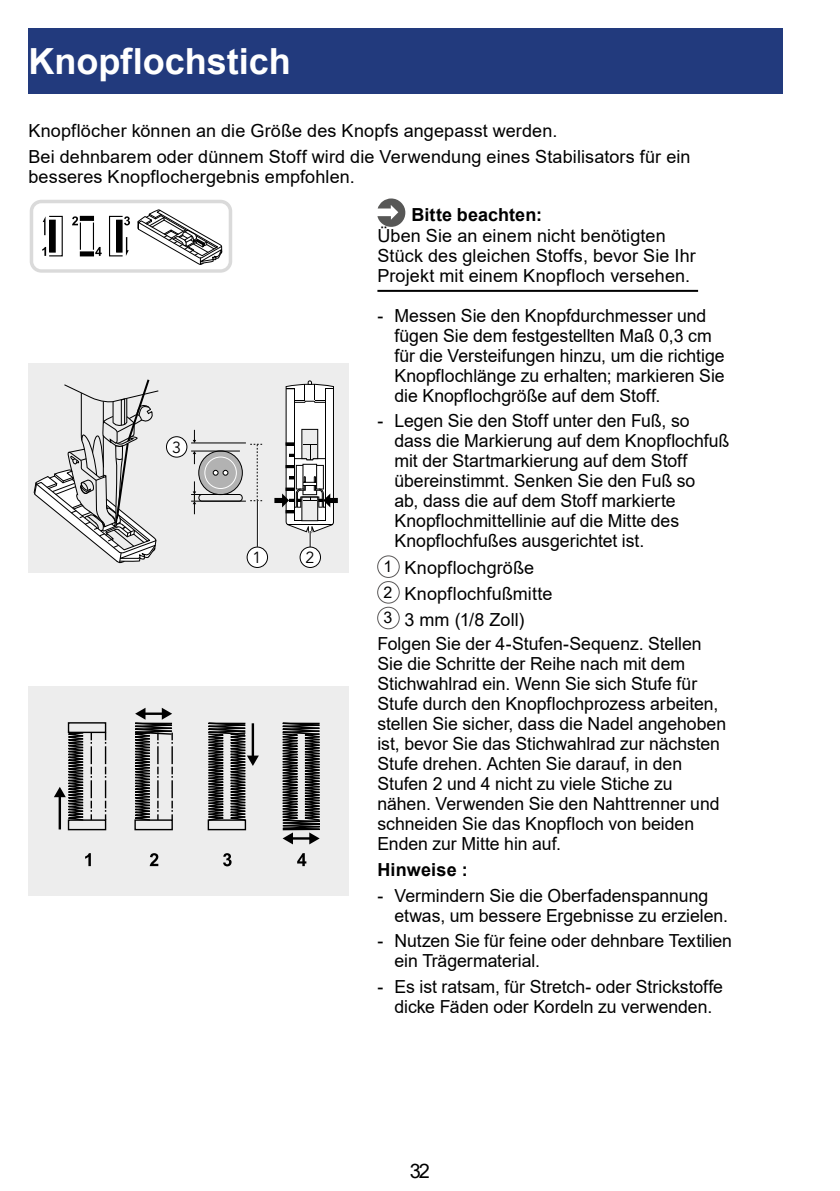
<style>
.page{position:relative;width:840px;height:1191px;background:#fff}
.page>*{position:absolute;margin:0;border:0;box-sizing:border-box;transform-origin:0 0}
.t1{font:700 36px "Arial";color:#fff}
.t2{font:20px "Arial";color:#000}
.t3{font:18px/20px "Arial";color:#000}
.t4{font:700 18px "Arial";letter-spacing:.01em;color:#000}
.t5{font:16px "Avenir LT Std";color:#000}
.s1{font-size:16px}
</style>
<div class="page">
<div style="left:28px;top:28px;width:754px;height:66px;background:#223a7d"></div>
<div style="left:377px;top:555px;width:22px;height:22px;border:1px solid #5a5858;border-radius:50%"></div>
<div style="left:377px;top:581px;width:22px;height:22px;border:1px solid #5a5858;border-radius:50%"></div>
<div style="left:377px;top:607px;width:22px;height:22px;border:1px solid #5a5858;border-radius:50%"></div>
<svg style="left:30px;top:200px;width:202px;height:73px"></svg>
<div style="left:28px;top:363px;width:321px;height:210px;background:#ededed"></div>
<svg style="left:199px;top:451px;width:43px;height:43px"></svg>
<div style="left:198px;top:450px;width:45px;height:45px;border:1px solid #000;border-radius:50%"></div>
<div style="left:205px;top:457px;width:31px;height:31px;background:#b2b2b2;border-radius:50%"></div>
<div style="left:204px;top:456px;width:33px;height:33px;border:1px solid #fff;border-radius:50%"></div>
<svg style="left:212px;top:470px;width:16px;height:6px"></svg>
<svg style="left:250px;top:444px;width:13px;height:57px"></svg>
<div style="left:198px;top:494px;width:44px;height:7px;border:1px solid #000;border-radius:3px"></div>
<hr style="left:191px;top:442px;width:55px;height:1px;background:#000">
<hr style="left:191px;top:500px;width:55px;height:1px;background:#000">
<svg style="left:192px;top:451px;width:4px;height:13px"></svg>
<svg style="left:192px;top:430px;width:4px;height:13px"></svg>
<hr style="left:191px;top:450px;width:49px;height:1px;background:#000">
<hr style="left:191px;top:494px;width:49px;height:1px;background:#000">
<svg style="left:192px;top:481px;width:4px;height:33px"></svg>
<svg style="left:274px;top:380px;width:63px;height:166px"></svg>
<hr style="left:256px;top:501px;width:2px;height:46px;background:#fff">
<hr style="left:257px;top:501px;width:1px;height:46px;background:#000">
<div style="left:247px;top:547px;width:20px;height:20px;background:#fff;border-radius:50%"></div>
<div style="left:246px;top:546px;width:22px;height:22px;border:1px solid #000;border-radius:50%"></div>
<div style="left:166px;top:437px;width:21px;height:20px;background:#fff;border-radius:50%"></div>
<div style="left:166px;top:436px;width:21px;height:21px;border:1px solid #000;border-radius:50%"></div>
<div style="left:300px;top:547px;width:20px;height:20px;background:#fff;border-radius:50%"></div>
<div style="left:299px;top:546px;width:22px;height:22px;border:1px solid #000;border-radius:50%"></div>
<svg style="left:33px;top:379px;width:126px;height:185px"></svg>
<div style="left:28px;top:686px;width:321px;height:210px;background:#ededed"></div>
<svg style="left:85px;top:853px;width:6px;height:13px"></svg>
<svg style="left:150px;top:853px;width:8px;height:13px"></svg>
<svg style="left:223px;top:853px;width:8px;height:13px"></svg>
<svg style="left:297px;top:853px;width:9px;height:13px"></svg>
<hr style="left:59px;top:795px;width:2px;height:34px;background:#000">
<div style="left:68px;top:722px;width:38px;height:11px;border:1px solid #000"></div>
<div style="left:68px;top:819px;width:38px;height:11px;border:1px solid #000"></div>
<svg style="left:91px;top:732px;width:1px;height:88px"></svg>
<svg style="left:54px;top:731px;width:31px;height:90px"></svg>
<svg style="left:101px;top:707px;width:219px;height:137px"></svg>
<hr style="left:377px;top:290px;width:320px;height:2px;background:#000">
<svg style="left:377px;top:198px;width:28px;height:29px"></svg>
<h1 class="t1" style="left:28px;top:36px;width:264px">Knopflochstich</h1>
<p class="t3" style="left:28px;top:118px;width:663px;line-height:25.6px">Knopflöcher können an die Größe des Knopfs angepasst werden.<br>Bei dehnbarem oder dünnem Stoff wird die Verwendung eines Stabilisators für ein</p>
<p class="t3" style="left:28px;top:167px;width:328px">besseres Knopflochergebnis empfohlen.</p>
<p class="t5" style="left:172px;top:438px;width:10px">3</p>
<p class="t5" style="left:252px;top:548px;width:10px">1</p>
<p class="t5" style="left:305px;top:548px;width:10px">2</p>
<p class="t4" style="left:411px;top:202px;width:132px">Bitte beachten:</p>
<p class="t3" style="left:377px;top:226px;width:320px">Üben Sie an einem nicht benötigten<br>Stück des gleichen Stoffs, bevor Sie Ihr<br>Projekt mit einem Knopfloch versehen.</p>
<p class="t3" style="left:394px;top:305px;width:331px;text-indent:-17px">- Messen Sie den Knopfdurchmesser und fügen Sie dem festgestellten Maß 0,3 cm für die Versteifungen hinzu, um die richtige Knopflochlänge zu erhalten; markieren Sie die Knopflochgröße auf dem Stoff.</p>
<p class="t3" style="left:394px;top:411px;width:336px;text-indent:-17px">- Legen Sie den Stoff unter den Fuß, so dass die Markierung auf dem Knopflochfuß mit der Startmarkierung auf dem Stoff übereinstimmt. Senken Sie den Fuß so<br>ab, dass die auf dem Stoff markierte Knopflochmittellinie auf die Mitte des Knopflochfußes ausgerichtet ist.</p>
<p class="t3" style="left:383px;top:557px;width:152px"><span class="s1">1</span> Knopflochgröße</p>
<p class="t3" style="left:383px;top:583px;width:170px"><span class="s1">2</span> Knopflochfußmitte</p>
<p class="t3" style="left:383px;top:609px;width:142px"><span class="s1">3</span> 3 mm (1/8 Zoll)</p>
<p class="t3" style="left:377px;top:634px;width:325px">Folgen Sie der 4-Stufen-Sequenz. Stellen</p>
<p class="t3" style="left:377px;top:653px;width:350px">Sie die Schritte der Reihe nach mit dem Stichwahlrad ein. Wenn Sie sich Stufe für Stufe durch den Knopflochprozess arbeiten, stellen Sie sicher, dass die Nadel angehoben ist, bevor Sie das Stichwahlrad zur nächsten Stufe drehen. Achten Sie darauf, in den Stufen 2 und 4 nicht zu viele Stiche zu nähen. Verwenden Sie den Nahttrenner und schneiden Sie das Knopfloch von beiden Enden zur Mitte hin auf.</p>
<p class="t4" style="left:377px;top:857px;width:92px">Hinweise :</p>
<p class="t3" style="left:394px;top:885px;width:335px;text-indent:-17px">- Vermindern Sie die Oberfadenspannung etwas, um bessere Ergebnisse zu erzielen.</p>
<p class="t3" style="left:394px;top:931px;width:339px;text-indent:-17px">- Nutzen Sie für feine oder dehnbare Textilien ein Trägermaterial.</p>
<p class="t3" style="left:377px;top:976px;width:347px;text-align:center">- Es ist ratsam, für Stretch- oder Strickstoffe dicke Fäden oder Kordeln zu verwenden.</p>
<p class="t2" style="left:410px;top:1157px;width:21px">32</p>
</div>
